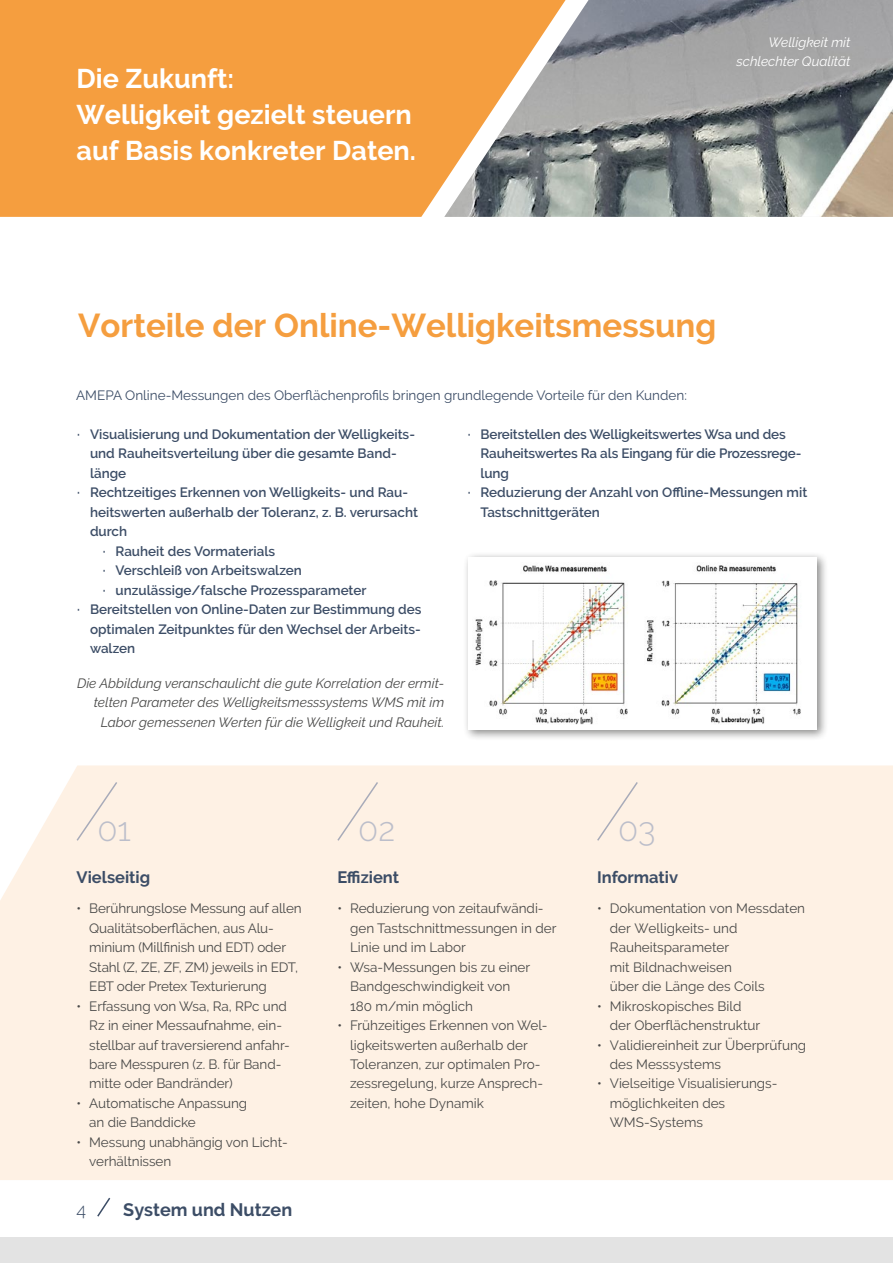
<style>
.page{position:relative;width:893px;height:1263px;background:#fff}
.page>*{position:absolute;margin:0;border:0;box-sizing:border-box;transform-origin:0 0}
.t1{font:700 33px "Raleway";color:#f59e3f}
.t2{font:300 33px "Raleway";color:#bcbeca}
.t3{font:700 27px/36px "Raleway";color:#fff}
.t4{font:700 18px "Raleway";color:#3c4d66}
.t5{font:300 18px "Raleway";color:#3c4d66}
.t6{font:700 16.5px "Raleway";color:#3c4d66}
.t7{font:13.5px/19.5px "Raleway";color:#494948}
.t8{font:600 13.5px "Raleway";color:#3c4d66}
.t9{font:italic 13.5px/19.5px "Raleway";color:#494948;text-align:right}
.t10{font:13.5px "Raleway";color:#3c4d66}
.t11{font:italic 13.5px/19.5px "Raleway";color:#fff;text-align:right}
</style>
<div class="page">
<div style="left:462px;top:552px;width:366px;height:189px;background:#1a1a18;opacity:.5"></div>
<div style="left:468px;top:557px;width:348px;height:173px;background:#fff"></div>
<img style="left:475px;top:565px;width:153px;height:159px">
<img style="left:647px;top:565px;width:154px;height:159px">
<div style="left:0;top:765px;width:893px;height:415px;background:#fef1e4"></div>
<div style="left:75px;top:780px;width:44px;height:62px;background:#fef1e4"></div>
<div style="left:336px;top:780px;width:44px;height:62px;background:#fef1e4"></div>
<div style="left:596px;top:780px;width:43px;height:62px;background:#fef1e4"></div>
<div style="left:0;top:0;width:444px;height:217px;background:#f59e3f"></div>
<div style="left:0;top:1237px;width:893px;height:26px;background:#e3e3e3"></div>
<svg style="left:97px;top:1197px;width:14px;height:20px"></svg>
<img style="left:444px;top:0;width:449px;height:217px">
<h2 class="t3" style="left:77px;top:60px;width:341px">Die Zukunft:<br>Welligkeit gezielt steuern auf Basis konkreter Daten.</h2>
<p class="t11" style="left:737px;top:32px;width:115px">Welligkeit mit schlechter Qualität</p>
<h1 class="t1" style="left:78px;top:307px;width:640px">Vorteile der Online-Welligkeitsmessung</h1>
<p class="t10" style="left:76px;top:387px;width:612px">AMEPA Online-Messungen des Oberflächenprofils bringen grundlegende Vorteile für den Kunden:</p>
<p class="t8" style="left:77px;top:426px;width:339px">· Visualisierung und Dokumentation der Welligkeits-</p>
<p class="t8" style="left:90px;top:446px;width:308px">und Rauheitsverteilung über die gesamte Band-</p>
<p class="t8" style="left:90px;top:465px;width:38px">länge</p>
<p class="t8" style="left:77px;top:485px;width:332px">· Rechtzeitiges Erkennen von Welligkeits- und Rau-</p>
<p class="t8" style="left:90px;top:504px;width:330px">heitswerten außerhalb der Toleranz, z. B. verursacht</p>
<p class="t8" style="left:90px;top:524px;width:39px">durch</p>
<p class="t8" style="left:103px;top:543px;width:174px">· Rauheit des Vormaterials</p>
<p class="t8" style="left:103px;top:563px;width:201px">· Verschleiß von Arbeitswalzen</p>
<p class="t8" style="left:103px;top:582px;width:265px">· unzulässige/falsche Prozessparameter</p>
<p class="t8" style="left:77px;top:602px;width:346px">· Bereitstellen von Online-Daten zur Bestimmung des</p>
<p class="t8" style="left:90px;top:621px;width:332px">optimalen Zeitpunktes für den Wechsel der Arbeits-</p>
<p class="t8" style="left:90px;top:641px;width:47px">walzen</p>
<p class="t9" style="left:77px;top:673px;width:369px">Die Abbildung veranschaulicht die gute Korrelation der ermit&shy;telten Parameter des Welligkeitsmesssystems WMS mit im<br>Labor gemessenen Werten für die Welligkeit und Rauheit.</p>
<p class="t8" style="left:468px;top:426px;width:320px">· Bereitstellen des Welligkeitswertes Wsa und des</p>
<p class="t8" style="left:480px;top:446px;width:322px">Rauheitswertes Ra als Eingang für die Prozessrege-</p>
<p class="t8" style="left:480px;top:465px;width:30px">lung</p>
<p class="t8" style="left:468px;top:484px;width:341px">· Reduzierung der Anzahl von Offline-Messungen mit</p>
<p class="t8" style="left:480px;top:504px;width:121px">Tastschnittgeräten</p>
<h1 class="t2" style="left:97px;top:810px;width:35px">01</h1>
<h1 class="t2" style="left:358px;top:810px;width:38px">02</h1>
<h1 class="t2" style="left:618px;top:810px;width:39px">03</h1>
<p class="t6" style="left:77px;top:868px;width:75px">Vielseitig</p>
<p class="t7" style="left:89px;top:898px;width:214px;text-indent:-13px">• Berührungslose Messung auf allen Qualitätsoberflächen, aus Alu&shy;minium (Millfinish und EDT) oder Stahl (Z, ZE, ZF, ZM) jeweils in EDT, EBT oder Pretex Texturierung</p>
<p class="t7" style="left:89px;top:996px;width:202px;text-indent:-13px">• Erfassung von Wsa, Ra, RPc und<br>Rz in einer Messaufnahme, ein&shy;stellbar auf traversierend anfahr&shy;bare Messpuren (z. B. für Band&shy;mitte oder Bandränder)</p>
<p class="t7" style="left:89px;top:1093px;width:159px;text-indent:-13px">• Automatische Anpassung an die Banddicke</p>
<p class="t7" style="left:89px;top:1132px;width:200px;text-indent:-13px">• Messung unabhängig von Licht&shy;verhältnissen</p>
<p class="t6" style="left:337px;top:868px;width:63px">Effizient</p>
<p class="t7" style="left:350px;top:898px;width:208px;text-indent:-13px">• Reduzierung von zeitaufwändi&shy;gen Tastschnittmessungen in der<br>Linie und im Labor</p>
<p class="t7" style="left:350px;top:957px;width:182px;text-indent:-13px">• Wsa-Messungen bis zu einer<br>Bandgeschwindigkeit von<br>180 m/min möglich</p>
<p class="t7" style="left:350px;top:1015px;width:199px;text-indent:-13px">• Frühzeitiges Erkennen von Wel&shy;ligkeitswerten außerhalb der<br>Toleranzen, zur optimalen Pro&shy;zessregelung, kurze Ansprech&shy;zeiten, hohe Dynamik</p>
<p class="t6" style="left:597px;top:868px;width:83px">Informativ</p>
<p class="t7" style="left:610px;top:898px;width:197px;text-indent:-13px">• Dokumentation von Messdaten der Welligkeits- und<br>Rauheitsparameter<br>mit Bildnachweisen<br>über die Länge des Coils</p>
<p class="t7" style="left:610px;top:996px;width:152px;text-indent:-13px">• Mikroskopisches Bild der Oberflächenstruktur</p>
<p class="t7" style="left:610px;top:1035px;width:198px;text-indent:-13px">• Validiereinheit zur Überprüfung des Messsystems</p>
<p class="t7" style="left:610px;top:1074px;width:169px;text-indent:-13px">• Vielseitige Visualisierungs&shy;möglichkeiten des<br>WMS-Systems</p>
<h3 class="t5" style="left:77px;top:1199px;width:11px">4</h3>
<h3 class="t4" style="left:123px;top:1199px;width:170px">System und Nutzen</h3>
</div>
